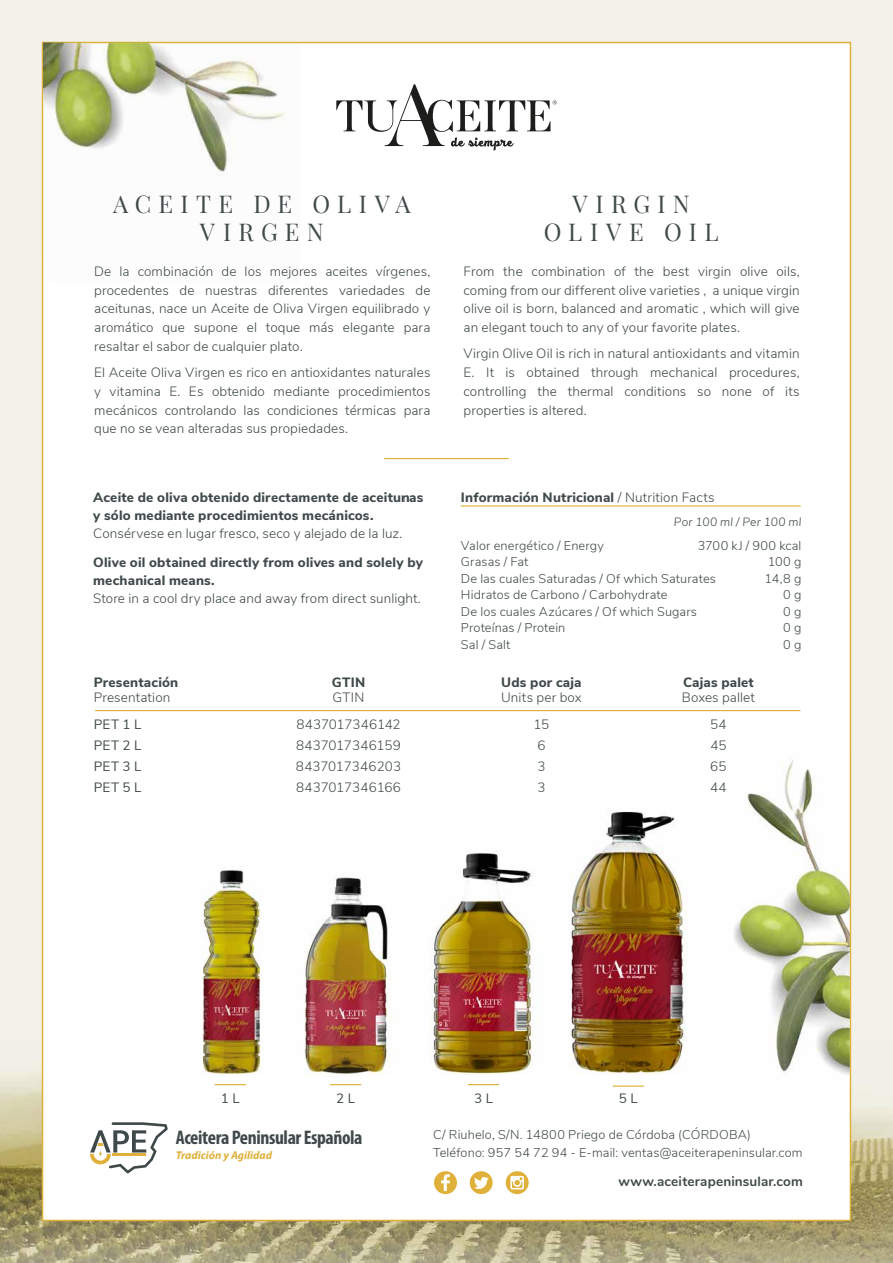
<style>
.page{position:relative;width:893px;height:1263px;background:#f2f2ea}
.page>*{position:absolute;margin:0;border:0;box-sizing:border-box;transform-origin:0 0}
.t1{font:24px/28.8px "Playfair Display";letter-spacing:.31em;color:#40494a;text-align:center}
.t2{font:700 condensed 19.65px "Myriad Pro";letter-spacing:-.02em;color:#40494a}
.t3{font:300 13.5px/18.8px "Nunito Sans";letter-spacing:.005em;color:#40494a;text-align:justify}
.t4{font:800 13.5px/18px "Nunito Sans";letter-spacing:.01em;color:#40494a}
.t5{font:13.5px/21px "Nunito Sans";letter-spacing:.025em;color:#40494a;text-align:justify}
.t6{font:700 13.5px "Nunito";letter-spacing:.01em;color:#40494a}
.t7{font:300 12.75px "Nunito Sans";letter-spacing:.01em;color:#40494a}
.t8{font:300 12.75px/18px "Nunito";letter-spacing:.01em;color:#40494a}
.t9{font:italic 300 12px "Nunito Sans";letter-spacing:.01em;color:#40494a}
.t10{font:italic 700 11.25px "Myriad Pro";color:#dfb13a}
.s1{font-weight:300}
</style>
<div class="page">
<img style="left:0;top:1039px;width:893px;height:224px">
<div style="left:42px;top:42px;width:809px;height:1179px;background:#fff;border:1px solid #dfb13a"></div>
<svg style="left:336px;top:84px;width:221px;height:66px"></svg>
<svg style="left:90px;top:1122px;width:78px;height:51px"></svg>
<svg style="left:470px;top:1171px;width:23px;height:23px"></svg>
<svg style="left:434px;top:1171px;width:23px;height:23px"></svg>
<svg style="left:506px;top:1171px;width:23px;height:23px"></svg>
<img style="left:43px;top:43px;width:257px;height:240px">
<img style="left:203px;top:869px;width:58px;height:206px">
<img style="left:304px;top:877px;width:87px;height:199px">
<img style="left:571px;top:811px;width:116px;height:264px">
<img style="left:430px;top:853px;width:104px;height:222px">
<hr style="left:215px;top:1084px;width:31px;height:1px;background:#dfb13a">
<hr style="left:330px;top:1084px;width:31px;height:1px;background:#dfb13a">
<hr style="left:468px;top:1084px;width:31px;height:1px;background:#dfb13a">
<hr style="left:613px;top:1085px;width:31px;height:2px;background:#dfb13a">
<hr style="left:384px;top:458px;width:125px;height:1px;background:#dfb13a">
<hr style="left:461px;top:505px;width:340px;height:2px;background:#dfb13a">
<hr style="left:95px;top:710px;width:705px;height:1px;background:#dfb13a">
<img style="left:734px;top:748px;width:116px;height:361px">
<h1 class="t1" style="left:113px;top:189px;width:299px">ACEITE DE OLIVA<br>VIRGEN</h1>
<p class="t3" style="left:94px;top:261px;width:338px">De la combinación de los mejores aceites vírgenes, procedentes de nuestras diferentes variedades de aceitunas, nace un Aceite de Oliva Virgen equilibrado y aromático que supone el toque más elegante para resaltar el sabor de cualquier plato.</p>
<p class="t3" style="left:94px;top:362px;width:338px">El Aceite Oliva Virgen es rico en antioxidantes naturales y vitamina E. Es obtenido mediante procedimientos mecánicos controlando las condiciones térmicas para que no se vean alteradas sus propiedades.</p>
<p class="t4" style="left:93px;top:488px;width:332px">Aceite de oliva obtenido directamente de aceitunas y sólo mediante procedimientos mecánicos.</p>
<p class="t3" style="left:93px;top:523px;width:311px">Consérvese en lugar fresco, seco y alejado de la luz.</p>
<p class="t4" style="left:93px;top:552px;width:331px">Olive oil obtained directly from olives and solely by mechanical means.</p>
<p class="t3" style="left:93px;top:588px;width:329px">Store in a cool dry place and away from direct sunlight.</p>
<p class="t4" style="left:94px;top:672px;width:86px">Presentación</p>
<p class="t3" style="left:94px;top:687px;width:78px">Presentation</p>
<p class="t5" style="left:94px;top:712px;width:49px">PET 1 L PET 2 L PET 3 L PET 5 L</p>
<p class="t4" style="left:332px;top:672px;width:35px">GTIN</p>
<p class="t3" style="left:296px;top:683px;width:106px;line-height:27px;text-align:center">GTIN<br>8437017346142</p>
<p class="t3" style="left:296px;top:734px;width:107px;line-height:21px">8437017346159<br>8437017346203<br>8437017346166</p>
<h1 class="t1" style="left:544px;top:189px;width:176px">VIRGIN<br>OLIVE OIL</h1>
<p class="t3" style="left:463px;top:261px;width:338px">From the combination of the best virgin olive oils, coming from our different olive varieties , a unique virgin olive oil is born, balanced and aromatic , which will give an elegant touch to any of your favorite plates.</p>
<p class="t3" style="left:463px;top:344px;width:338px">Virgin Olive Oil is rich in natural antioxidants and vitamin E. It is obtained through mechanical procedures, controlling the thermal conditions so none of its properties is altered.</p>
<p class="t4" style="left:461px;top:488px;width:255px">Información Nutricional <span class="s1">/ Nutrition Facts</span></p>
<p class="t9" style="left:674px;top:513px;width:129px">Por 100 ml / Per 100 ml</p>
<p class="t7" style="left:461px;top:536px;width:145px">Valor energético / Energy</p>
<p class="t7" style="left:698px;top:536px;width:105px">3700 kJ / 900 kcal</p>
<p class="t7" style="left:461px;top:552px;width:69px">Grasas / Fat</p>
<p class="t7" style="left:768px;top:552px;width:35px">100 g</p>
<p class="t7" style="left:461px;top:569px;width:257px">De las cuales Saturadas / Of which Saturates</p>
<p class="t7" style="left:765px;top:569px;width:38px">14,8 g</p>
<p class="t7" style="left:461px;top:585px;width:208px">Hidratos de Carbono / Carbohydrate</p>
<p class="t7" style="left:783px;top:585px;width:20px">0 g</p>
<p class="t7" style="left:461px;top:602px;width:238px">De los cuales Azúcares / Of which Sugars</p>
<p class="t7" style="left:783px;top:602px;width:20px">0 g</p>
<p class="t7" style="left:461px;top:618px;width:106px">Proteínas / Protein</p>
<p class="t7" style="left:783px;top:618px;width:20px">0 g</p>
<p class="t7" style="left:461px;top:635px;width:51px">Sal / Salt</p>
<p class="t7" style="left:783px;top:635px;width:20px">0 g</p>
<p class="t4" style="left:501px;top:672px;width:82px">Uds por caja</p>
<p class="t3" style="left:501px;top:683px;width:82px;line-height:27px;text-align:center">Units per box<br>15</p>
<p class="t3" style="left:537px;top:734px;width:10px;line-height:21px">6<br>3<br>3</p>
<p class="t4" style="left:683px;top:672px;width:72px">Cajas palet</p>
<p class="t3" style="left:682px;top:683px;width:75px;line-height:27px;text-align:center">Boxes pallet<br>54</p>
<p class="t3" style="left:710px;top:734px;width:18px;line-height:21px">45<br>65<br>44</p>
<p class="t5" style="left:221px;top:1087px;width:20px">1 L</p>
<p class="t5" style="left:336px;top:1087px;width:20px">2 L</p>
<p class="t5" style="left:474px;top:1087px;width:20px">3 L</p>
<p class="t5" style="left:619px;top:1087px;width:20px">5 L</p>
<h2 class="t2" style="left:176px;top:1125px;width:188px">Aceitera Peninsular Española</h2>
<p class="t10" style="left:176px;top:1148px;width:98px">Tradición y Agilidad</p>
<p class="t8" style="left:433px;top:1125px;width:371px">C/ Riuhelo, S/N. 14800 Priego de Córdoba (CÓRDOBA)<br>Teléfono: 957 54 72 94 - E-mail: ventas@aceiterapeninsular.com</p>
<p class="t6" style="left:618px;top:1172px;width:186px">www.aceiterapeninsular.com</p>
</div>
